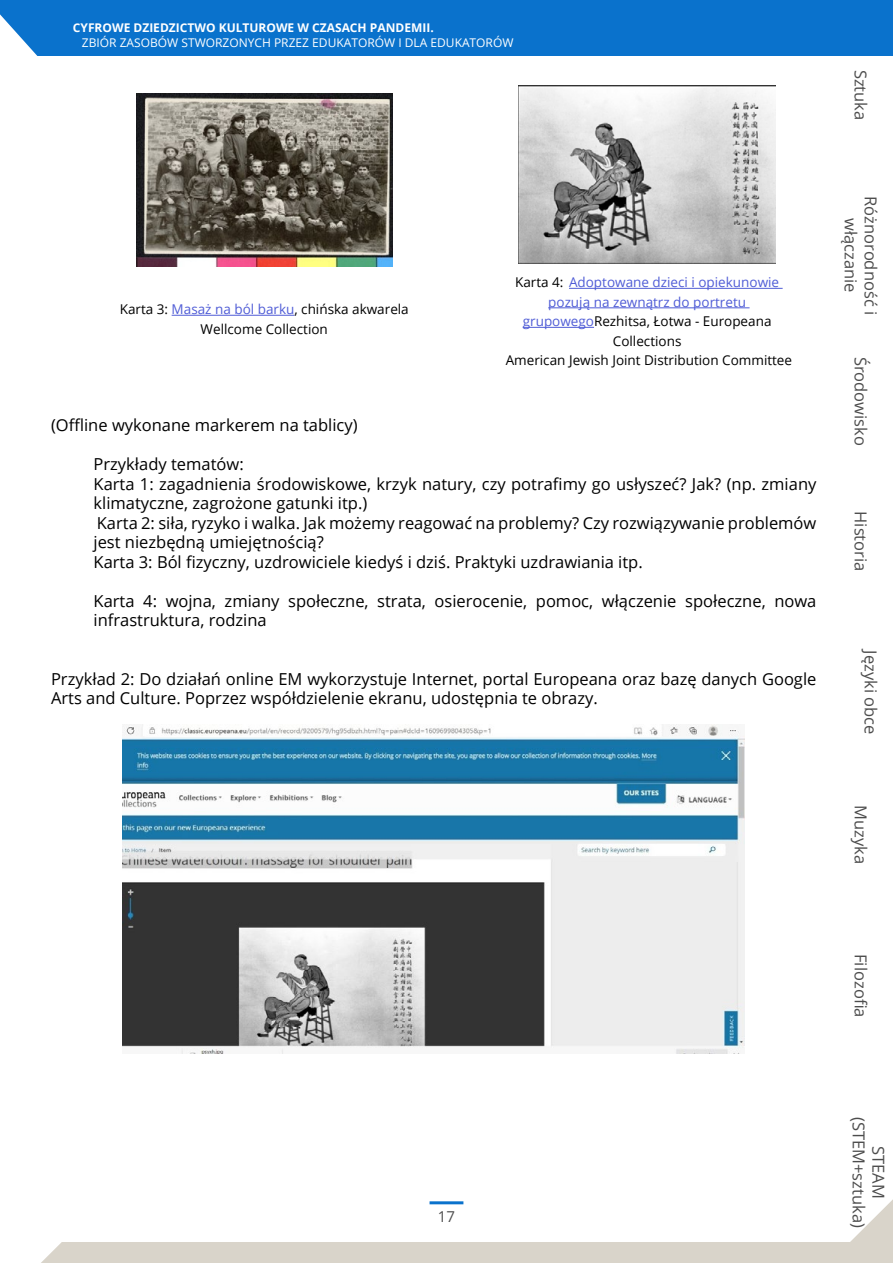
<style>
.page{position:relative;width:893px;height:1263px;background:#fff}
.page>*{position:absolute;margin:0;border:0;box-sizing:border-box;transform-origin:0 0}
.t1{font:16.5px/19.5px "Open Sans";color:#000}
.t2{font:16.5px/19.8px "Open Sans";color:#4d4d4d;text-align:center}
.t3{font:15px "Open Sans";color:#4d4d4d}
.t4{font:13.5px/19.5px "Open Sans";color:#000;text-align:center}
.t5{font:12px "Open Sans";color:#fff}
.t6{font:700 12px "Open Sans";color:#fff}
.s1{color:#4f5cd6}
</style>
<div class="page">
<div style="left:0;top:0;width:893px;height:56px;background:#0a72cc"></div>
<div style="left:0;top:1242px;width:893px;height:21px;background:#d9d4ca"></div>
<svg style="left:0;top:1242px;width:62px;height:21px"></svg>
<svg style="left:0;top:14px;width:38px;height:42px"></svg>
<hr style="left:430px;top:1201px;width:33px;height:3px;background:#0a72cc">
<svg style="left:850px;top:1199px;width:43px;height:43px"></svg>
<img style="left:123px;top:724px;width:622px;height:329px">
<hr style="left:172px;top:315px;width:122px;height:1px;background:#4f5cd6">
<img style="left:136px;top:94px;width:256px;height:172px">
<hr style="left:569px;top:288px;width:214px;height:1px;background:#4f5cd6">
<hr style="left:548px;top:307px;width:202px;height:1px;background:#4f5cd6">
<hr style="left:523px;top:327px;width:71px;height:1px;background:#4f5cd6">
<img style="left:519px;top:85px;width:257px;height:179px">
<p class="t6" style="left:73px;top:19px;width:362px">CYFROWE DZIEDZICTWO KULTUROWE W CZASACH PANDEMII.</p>
<p class="t5" style="left:82px;top:34px;width:433px">ZBIÓR ZASOBÓW STWORZONYCH PRZEZ EDUKATORÓW I DLA EDUKATORÓW</p>
<p class="t2" style="left:871px;top:70px;width:52px;rotate:90deg">Sztuka</p>
<p class="t4" style="left:120px;top:299px;width:291px">Karta 3: <span class="s1">Masaż na ból barku</span>, chińska akwarela<br>Wellcome Collection</p>
<p class="t4" style="left:506px;top:272px;width:288px">Karta 4: <span class="s1">Adoptowane dzieci i opiekunowie pozują na zewnątrz do portretu grupowego</span>Rezhitsa, Łotwa - Europeana Collections<br>American Jewish Joint Distribution Committee</p>
<p class="t1" style="left:51px;top:415px;width:308px">(Offline wykonane markerem na tablicy)</p>
<p class="t1" style="left:94px;top:454px;width:724px">Przykłady tematów:<br>Karta 1: zagadnienia środowiskowe, krzyk natury, czy potrafimy go usłyszeć? Jak? (np. zmiany klimatyczne, zagrożone gatunki itp.)<br>Karta 2: siła, ryzyko i walka. Jak możemy reagować na problemy? Czy rozwiązywanie problemów jest niezbędną umiejętnością?<br>Karta 3: Ból fizyczny, uzdrowiciele kiedyś i dziś. Praktyki uzdrawiania itp.</p>
<p class="t1" style="left:94px;top:591px;width:724px">Karta 4: wojna, zmiany społeczne, strata, osierocenie, pomoc, włączenie społeczne, nowa infrastruktura, rodzina</p>
<p class="t1" style="left:51px;top:669px;width:767px">Przykład 2: Do działań online EM wykorzystuje Internet, portal Europeana oraz bazę danych Google<br>Arts and Culture. Poprzez współdzielenie ekranu, udostępnia te obrazy.</p>
<p class="t2" style="left:881px;top:196px;width:121px;rotate:90deg">Różnorodność i włączanie</p>
<p class="t2" style="left:871px;top:356px;width:91px;rotate:90deg">Środowisko</p>
<p class="t2" style="left:871px;top:511px;width:62px;rotate:90deg">Historia</p>
<p class="t2" style="left:881px;top:650px;width:86px;rotate:90deg">Języki obce</p>
<p class="t2" style="left:871px;top:805px;width:60px;rotate:90deg">Muzyka</p>
<p class="t2" style="left:871px;top:954px;width:65px;rotate:90deg">Filozofia</p>
<p class="t3" style="left:438px;top:1206px;width:19px">17</p>
<p class="t2" style="left:889px;top:1117px;width:112px;rotate:90deg">STEAM (STEM+sztuka)</p>
</div>
